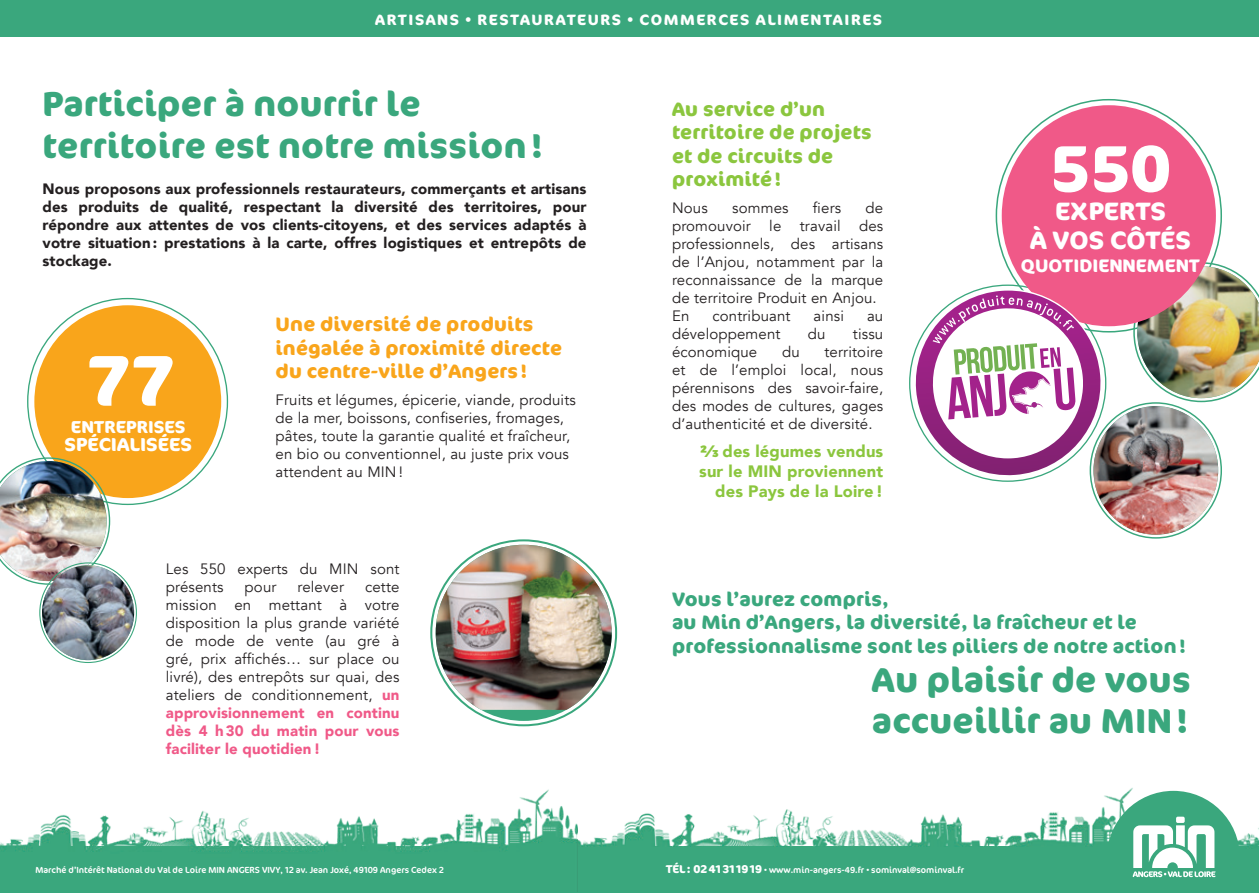
<style>
.page{position:relative;width:1259px;height:893px;background:#fff}
.page>*{position:absolute;margin:0;border:0;box-sizing:border-box;transform-origin:0 0}
.t1{font:700 72px "Cocon";color:#fff}
.t2{font:700 65.4px "Cocon";color:#fff}
.t3{font:700 34.5px/41.4px "Cocon";letter-spacing:.01em;color:#3aa77d}
.t4{font:700 25.2px/28.8px "Cocon";color:#fff;text-align:center}
.t5{font:700 19.5px/23.4px "Cocon";letter-spacing:.01em;color:#3aa77d}
.t6{font:700 19.5px/23.4px "Cocon";letter-spacing:.01em;color:#f9a51b}
.t7{font:700 19.5px/23.4px "Cocon";letter-spacing:.01em;color:#8bc63e}
.t8{font:700 18.75px "Cocon";color:#fff}
.t9{font:700 18.15px "Cocon";color:#fff}
.t10{font:700 17.25px "Cocon";color:#fff}
.t11{font:900 16.5px/19.8px "Avenir";letter-spacing:.01em;color:#8bc63e;text-align:right}
.t12{font:15px/18px "Avenir";letter-spacing:.01em;color:#231f20}
.t13{font:900 15px/18px "Avenir";letter-spacing:.01em;color:#231f20;text-align:justify}
.t14{font:700 15px "Cocon";letter-spacing:.1em;color:#fff}
.t15{font:8.85px "Cocon";color:#fff}
.s1{font-family:"Montserrat"}
.s2{font-weight:900;color:#f05988}
.s3{font-weight:700;font-size:11.4px}
</style>
<div class="page">
<div style="left:0;top:0;width:1259px;height:37px;background:#3aa77d"></div>
<div style="left:0;top:846px;width:1259px;height:47px;background:#3aa77d"></div>
<img style="left:578px;top:787px;width:555px;height:59px">
<img style="left:0;top:789px;width:578px;height:63px">
<img style="left:1170px;top:790px;width:89px;height:56px">
<svg style="left:1107px;top:791px;width:132px;height:87px"></svg>
<div style="left:34px;top:305px;width:187px;height:193px;background:#f9a51b;border-radius:50%"></div>
<div style="left:436px;top:545px;width:176px;height:176px;background:#3aa77d;border-radius:50%"></div>
<img style="left:436px;top:545px;width:176px;height:165px">
<svg style="left:27px;top:457px;width:83px;height:128px"></svg>
<img style="left:0;top:461px;width:107px;height:120px">
<img style="left:42px;top:565px;width:92px;height:95px">
<svg style="left:1133px;top:262px;width:92px;height:140px"></svg>
<img style="left:1137px;top:266px;width:122px;height:132px">
<div style="left:1001px;top:105px;width:215px;height:221px;background:#f05988;border-radius:50%"></div>
<svg style="left:910px;top:286px;width:195px;height:193px"></svg>
<img style="left:1093px;top:406px;width:125px;height:129px">
<p class="t14" style="left:375px;top:10px;width:508px">ARTISANS • RESTAURATEURS • COMMERCES ALIMENTAIRES</p>
<h3 class="t3" style="left:43px;top:84px;width:501px">Participer à nourrir le territoire est notre mission!</h3>
<p class="t13" style="left:43px;top:180px;width:545px">Nous proposons aux professionnels restaurateurs, commerçants et artisans des produits de qualité, respectant la diversité des territoires, pour répondre aux attentes de vos clients-citoyens, et des services adaptés à votre situation : prestations à la carte, offres logistiques et entrepôts de stockage.</p>
<h1 class="t1" style="left:87px;top:337px;width:90px">77</h1>
<p class="t10" style="left:71px;top:417px;width:116px">ENTREPRISES</p>
<p class="t8" style="left:64px;top:433px;width:129px">SPÉCIALISÉES</p>
<h3 class="t6" style="left:276px;top:313px;width:288px">Une diversité de produits inégalée à proximité directe du centre-ville d’Angers !</h3>
<p class="t12" style="left:276px;top:391px;width:302px">Fruits et légumes, épicerie, viande, produits de la mer, boissons, confiseries, fromages, pâtes, toute la garantie qualité et fraîcheur, en bio ou conventionnel, au juste prix vous attendent au MIN!</p>
<h3 class="t7" style="left:672px;top:98px;width:201px">Au service d’un territoire de projets et de circuits de proximité!</h3>
<p class="t12" style="left:672px;top:199px;width:37px">Nous</p>
<p class="t12" style="left:732px;top:199px;width:58px">sommes</p>
<p class="t12" style="left:813px;top:199px;width:30px">fiers</p>
<p class="t12" style="left:672px;top:199px;width:213px;text-indent:194px">de promouvoir le travail des professionnels, des artisans de l’Anjou, notamment par la reconnaissance de la marque de territoire Produit en Anjou.<br>En</p>
<p class="t12" style="left:712px;top:307px;width:80px">contribuant</p>
<p class="t12" style="left:813px;top:307px;width:32px">ainsi</p>
<p class="t12" style="left:867px;top:307px;width:18px">au</p>
<p class="t12" style="left:672px;top:325px;width:110px">développement</p>
<p class="t12" style="left:808px;top:325px;width:19px">du</p>
<p class="t12" style="left:853px;top:325px;width:32px">tissu</p>
<p class="t12" style="left:672px;top:343px;width:87px">économique</p>
<p class="t12" style="left:782px;top:343px;width:19px">du</p>
<p class="t12" style="left:672px;top:343px;width:213px;text-align:justify;text-indent:152px">territoire et de l’emploi local, nous pérennisons des savoir-faire, des modes de cultures, gages d’authenticité et de diversité.</p>
<p class="t11" style="left:699px;top:441px;width:186px"><span class="s1">⅔</span> des légumes vendus sur le MIN proviennent des Pays de la Loire !</p>
<h2 class="t2" style="left:1050px;top:129px;width:122px">550</h2>
<h3 class="t4" style="left:1030px;top:197px;width:162px">EXPERTS<br>À VOS CÔTÉS</h3>
<p class="t9" style="left:1021px;top:254px;width:180px">QUOTIDIENNEMENT</p>
<p class="t12" style="left:166px;top:560px;width:235px">Les 550 experts du MIN sont présents</p>
<p class="t12" style="left:245px;top:578px;width:33px">pour</p>
<p class="t12" style="left:297px;top:578px;width:48px">relever</p>
<p class="t12" style="left:166px;top:578px;width:235px;text-align:justify;text-indent:199px">cette mission en mettant à votre disposition la plus grande variété de mode de vente (au gré à gré, prix affichés… sur place ou livré), des entrepôts sur quai, des ateliers de conditionnement, <span class="s2">un approvisionnement en continu dès 4 h30 du matin pour vous faciliter le quotidien !</span></p>
<h3 class="t5" style="left:672px;top:588px;width:515px">Vous l’aurez compris,<br>au Min d’Angers, la diversité, la fraîcheur et le professionnalisme sont les piliers de notre action!</h3>
<h3 class="t3" style="left:872px;top:660px;width:320px">Au plaisir de vous accueillir au MIN!</h3>
<p class="t15" style="left:35px;top:864px;width:410px">Marché d’Intérêt National du Val de Loire MIN ANGERS VIVY, 12 av. Jean Joxé, 49109 Angers Cedex 2</p>
<p class="t15" style="left:665px;top:864px;width:300px"><span class="s3">TÉL: 024131 1919</span> • www.min-angers-49.fr • sominval@sominval.fr</p>
</div>
